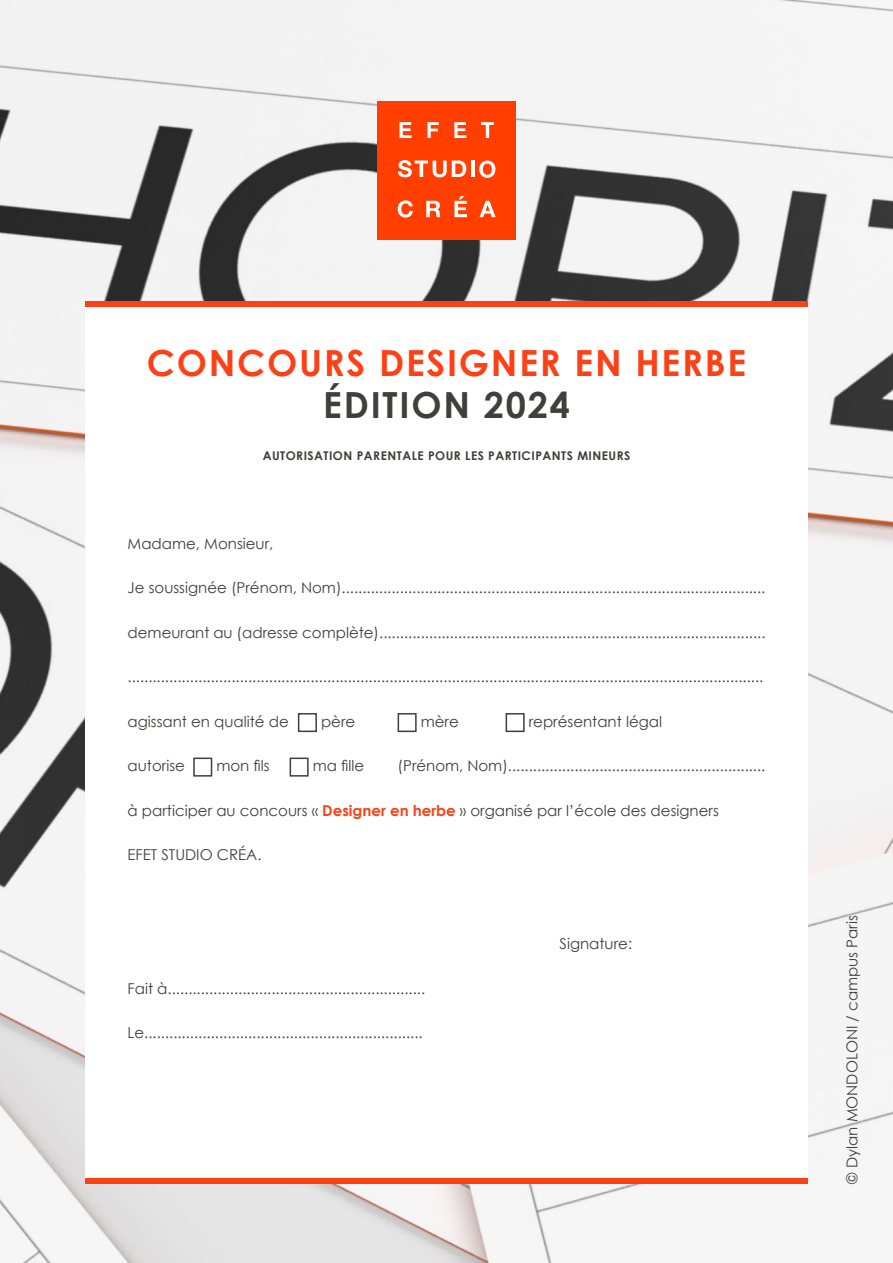
<style>
.page{position:relative;width:893px;height:1263px;background:#fff}
.page>*{position:absolute;margin:0;border:0;box-sizing:border-box;transform-origin:0 0}
.t1{font:700 36px "Century Gothic";letter-spacing:.05em;color:#fd4016}
.t2{font:700 36px "Century Gothic";letter-spacing:.05em;color:#413f3d}
.t3{font:15px "Century Gothic";color:#413f3d}
.t4{font:700 12px "Century Gothic";letter-spacing:.04em;color:#413f3d}
.s1{font-weight:700;color:#fd4016}
</style>
<div class="page">
<img style="left:0;top:1px;width:893px;height:1262px">
<div style="left:85px;top:306px;width:723px;height:872px;background:#fff"></div>
<div style="left:298px;top:713px;width:19px;height:19px;border:2px solid #413f3d"></div>
<div style="left:398px;top:713px;width:19px;height:19px;border:2px solid #413f3d"></div>
<div style="left:506px;top:713px;width:19px;height:19px;border:2px solid #413f3d"></div>
<div style="left:193px;top:757px;width:19px;height:20px;border:2px solid #413f3d"></div>
<div style="left:290px;top:757px;width:19px;height:20px;border:2px solid #413f3d"></div>
<div style="left:85px;top:301px;width:723px;height:6px;background:#fd4016"></div>
<div style="left:85px;top:1178px;width:723px;height:5px;background:#fd4016"></div>
<div style="left:377px;top:101px;width:138px;height:138px;background:#ff3e00"></div>
<svg style="left:398px;top:160px;width:68px;height:17px"></svg>
<hr style="left:471px;top:160px;width:3px;height:17px;background:#fff">
<svg style="left:479px;top:161px;width:16px;height:17px"></svg>
<svg style="left:398px;top:200px;width:15px;height:18px"></svg>
<svg style="left:426px;top:201px;width:14px;height:16px"></svg>
<svg style="left:454px;top:196px;width:13px;height:21px"></svg>
<svg style="left:479px;top:201px;width:17px;height:16px"></svg>
<svg style="left:399px;top:122px;width:12px;height:16px"></svg>
<svg style="left:427px;top:122px;width:12px;height:16px"></svg>
<svg style="left:454px;top:122px;width:12px;height:16px"></svg>
<svg style="left:481px;top:122px;width:13px;height:16px"></svg>
<h1 class="t1" style="left:147px;top:335px;width:601px">CONCOURS DESIGNER EN HERBE</h1>
<h1 class="t2" style="left:323px;top:377px;width:248px">ÉDITION 2024</h1>
<p class="t4" style="left:263px;top:446px;width:369px">AUTORISATION PARENTALE POUR LES PARTICIPANTS MINEURS</p>
<p class="t3" style="left:128px;top:533px;width:147px">Madame, Monsieur,</p>
<p class="t3" style="left:128px;top:577px;width:639px">Je soussignée (Prénom, Nom)......................................................................................................</p>
<p class="t3" style="left:128px;top:622px;width:639px">demeurant au (adresse complète).............................................................................................</p>
<p class="t3" style="left:128px;top:666px;width:637px">.........................................................................................................................................................</p>
<p class="t3" style="left:128px;top:711px;width:163px">agissant en qualité de</p>
<p class="t3" style="left:321px;top:711px;width:36px">père</p>
<p class="t3" style="left:421px;top:711px;width:40px">mère</p>
<p class="t3" style="left:529px;top:711px;width:135px">représentant légal</p>
<p class="t3" style="left:128px;top:755px;width:59px">autorise</p>
<p class="t3" style="left:216px;top:755px;width:55px">mon fils</p>
<p class="t3" style="left:313px;top:755px;width:53px">ma fille</p>
<p class="t3" style="left:398px;top:755px;width:369px">(Prénom, Nom)..............................................................</p>
<p class="t3" style="left:128px;top:800px;width:593px">à participer au concours « <span class="s1">Designer en herbe</span> » organisé par l’école des designers</p>
<p class="t3" style="left:128px;top:844px;width:135px">EFET STUDIO CRÉA.</p>
<p class="t3" style="left:128px;top:978px;width:299px">Fait à..............................................................</p>
<p class="t3" style="left:128px;top:1022px;width:297px">Le...................................................................</p>
<p class="t3" style="left:560px;top:933px;width:74px">Signature:</p>
<p class="t3" style="left:841px;top:1183px;width:270px;rotate:-90deg">© Dylan MONDOLONI / campus Paris</p>
</div>
